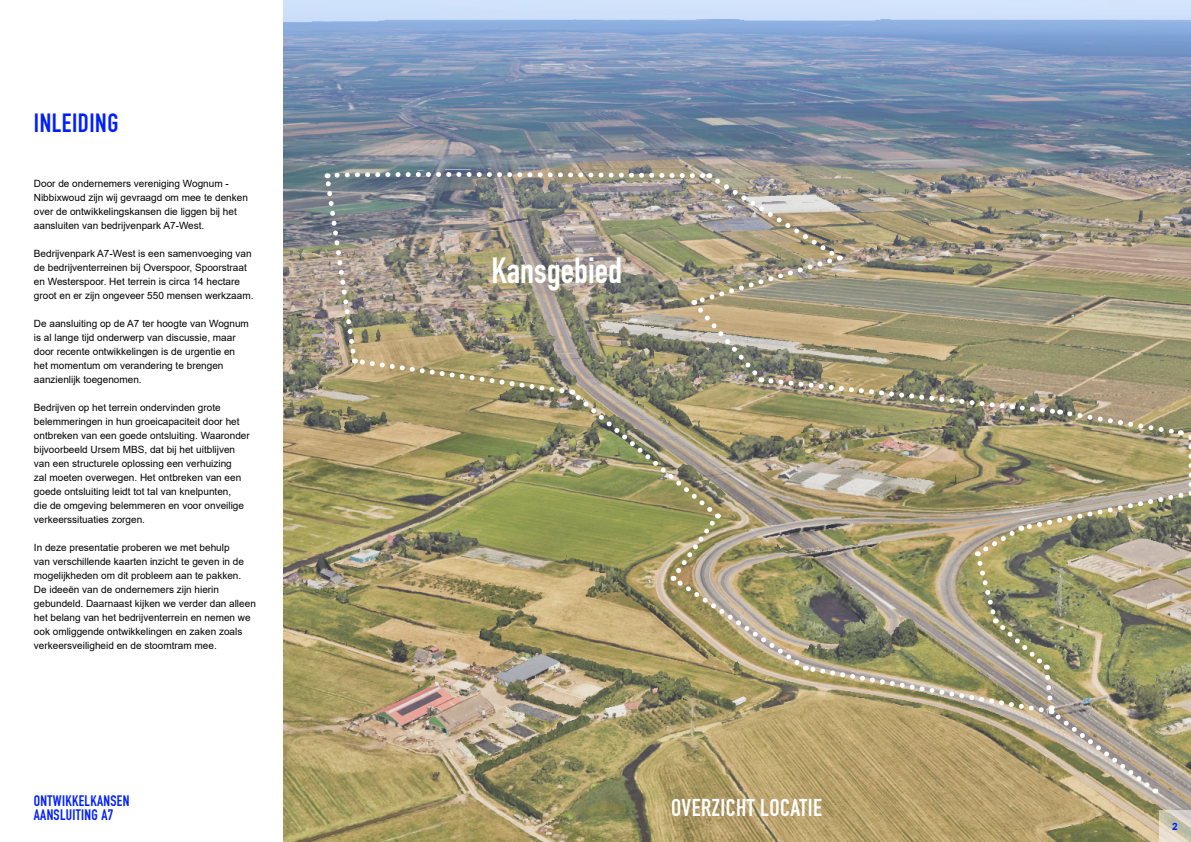
<style>
.page{position:relative;width:1191px;height:842px;background:#fff}
.page>*{position:absolute;margin:0;border:0;box-sizing:border-box;transform-origin:0 0}
.t1{font:36px "DIN Engschrift Std";color:#fff}
.t2{font:26px "DIN Engschrift Std";letter-spacing:.02em;color:#001fff}
.t3{font:24px "DIN Engschrift Std";letter-spacing:.02em;color:#fff}
.t4{font:15px/14px "DIN Engschrift Std";letter-spacing:.02em;color:#001fff}
.t5{font:10px/14px "Arial";color:#000}
.t6{font:700 10px "Arial";color:#001fff}
</style>
<div class="page">
<img style="left:283px;top:0;width:908px;height:842px">
<svg style="left:1159px;top:810px;width:32px;height:32px"></svg>
<img style="left:322px;top:170px;width:869px;height:623px">
<p class="t2" style="left:34px;top:108px;width:86px">INLEIDING</p>
<p class="t5" style="left:34px;top:176px;width:215px">Door de ondernemers vereniging Wognum - Nibbixwoud zijn wij gevraagd om mee te denken over de ontwikkelingskansen die liggen bij het aansluiten van bedrijvenpark A7-West.</p>
<p class="t5" style="left:34px;top:246px;width:221px">Bedrijvenpark A7-West is een samenvoeging van de bedrijventerreinen bij Overspoor, Spoorstraat en Westerspoor. Het terrein is circa 14 hectare groot en er zijn ongeveer 550 mensen werkzaam.</p>
<p class="t5" style="left:34px;top:316px;width:216px">De aansluiting op de A7 ter hoogte van Wognum is al lange tijd onderwerp van discussie, maar door recente ontwikkelingen is de urgentie en het momentum om verandering te brengen aanzienlijk toegenomen.</p>
<p class="t5" style="left:34px;top:400px;width:217px">Bedrijven op het terrein ondervinden grote belemmeringen in hun groeicapaciteit door het ontbreken van een goede ontsluiting. Waaronder bijvoorbeeld Ursem MBS, dat bij het uitblijven van een structurele oplossing een verhuizing<br>zal moeten overwegen. Het ontbreken van een goede ontsluiting leidt tot tal van knelpunten,<br>die de omgeving belemmeren en voor onveilige verkeerssituaties zorgen.</p>
<p class="t5" style="left:34px;top:540px;width:223px">In deze presentatie proberen we met behulp<br>van verschillende kaarten inzicht te geven in de mogelijkheden om dit probleem aan te pakken.<br>De ideeën van de ondernemers zijn hierin gebundeld. Daarnaast kijken we verder dan alleen het belang van het bedrijventerrein en nemen we ook omliggende ontwikkelingen en zaken zoals verkeersveiligheid en de stoomtram mee.</p>
<p class="t1" style="left:491px;top:249px;width:132px">Kansgebied</p>
<h3 class="t4" style="left:34px;top:794px;width:97px">ONTWIKKELKANSEN<br>AANSLUITING A7</h3>
<p class="t3" style="left:671px;top:794px;width:152px">OVERZICHT LOCATIE</p>
<p class="t6" style="left:1172px;top:819px;width:7px">2</p>
</div>
